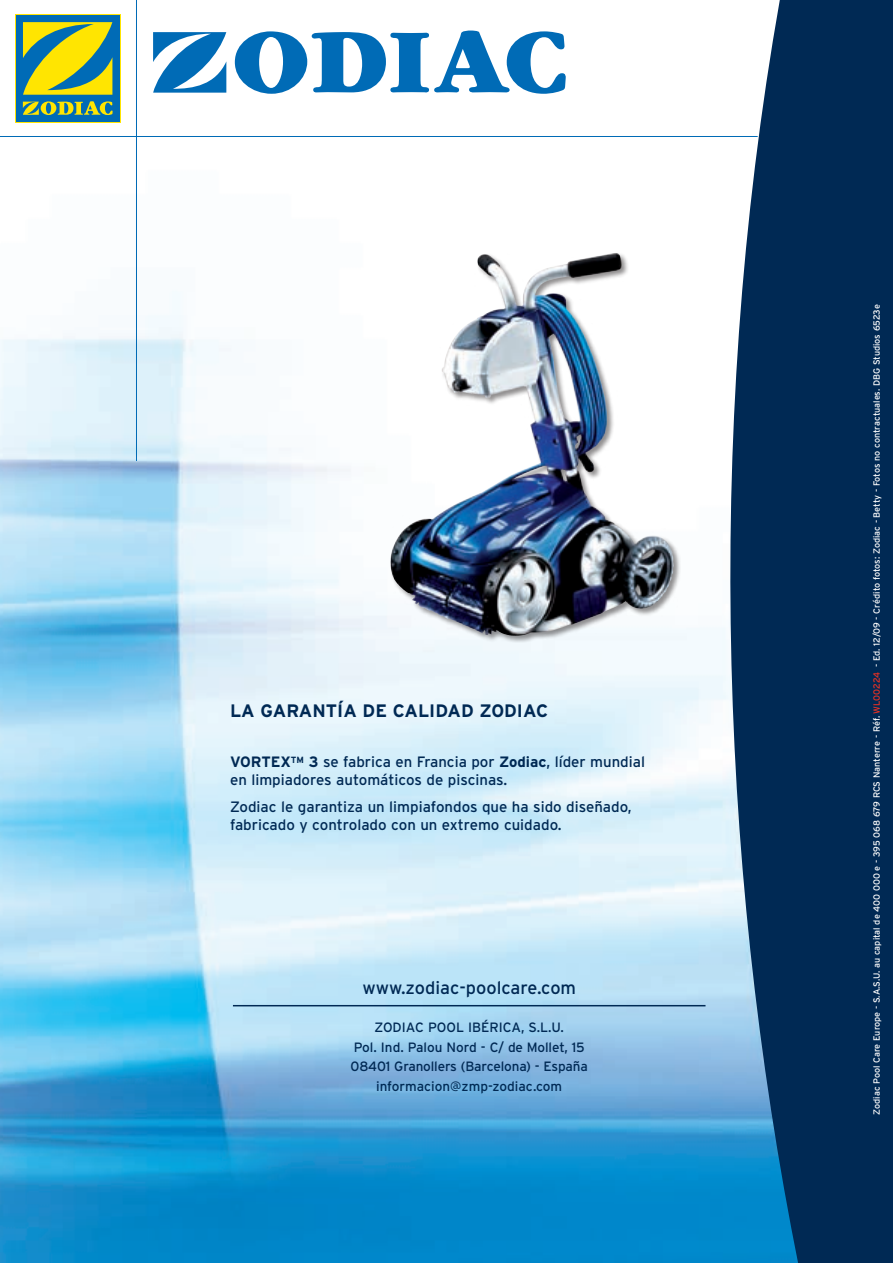
<style>
.page{position:relative;width:893px;height:1263px;background:#fff}
.page>*{position:absolute;margin:0;border:0;box-sizing:border-box;transform-origin:0 0}
.t1{font:700 18px "Interstate";color:#002954}
.t2{font:18px "Interstate";color:#002954}
.t3{font:15px/18px "Interstate";color:#002954}
.t4{font:13.5px/19.5px "Interstate";letter-spacing:-.01em;color:#002954;text-align:center}
.t5{font:9px "Interstate";letter-spacing:-.01em;color:#fff}
.s1{font-weight:700}
.s2{color:#ef3122}
</style>
<div class="page">
<img style="left:0;top:14px;width:702px;height:1248px">
<svg style="left:702px;top:0;width:190px;height:1262px;background:#2f567b"></svg>
<svg style="left:153px;top:32px;width:73px;height:61px"></svg>
<svg style="left:235px;top:31px;width:330px;height:63px"></svg>
<hr style="left:136px;top:0;width:1px;height:461px;background:#006bb6">
<hr style="left:0;top:136px;width:757px;height:1px;background:#006bb6">
<div style="left:15px;top:14px;width:105px;height:109px;background:#006bb6"></div>
<svg style="left:23px;top:22px;width:89px;height:73px"></svg>
<svg style="left:23px;top:101px;width:90px;height:14px"></svg>
<hr style="left:233px;top:1004px;width:472px;height:2px;background:#002954">
<div style="left:389px;top:251px;width:292px;height:392px;background:#231f20;opacity:.5"></div>
<img style="left:525px;top:253px;width:88px;height:32px">
<svg style="left:874px;top:865px;width:5px;height:5px"></svg>
<p class="t1" style="left:230px;top:700px;width:319px">LA GARANTÍA DE CALIDAD ZODIAC</p>
<p class="t3" style="left:230px;top:752px;width:416px"><span class="s1">VORTEX</span><sup>TM</sup> <span class="s1">3</span> se fabrica en Francia por <span class="s1">ZODIAC</span>, líder mundial en limpiadores automáticos de piscinas.</p>
<p class="t3" style="left:230px;top:797px;width:403px">Zodiac le garantiza un limpiafondos que ha sido diseñado, fabricado y controlado con un extremo cuidado.</p>
<p class="t2" style="left:362px;top:977px;width:215px">www.zodiac-poolcare.com</p>
<p class="t4" style="left:350px;top:1017px;width:239px">Zodiac Pool I bérica, S.L.U.<br>Pol. I nd. Palou Nord - C/ de Mollet, 15<br>08401 Granollers (Barcelona) - España informacion@zmp-zodiac.com</p>
<p class="t5" style="left:871px;top:1114px;width:811px;rotate:-90deg">Zodiac Pool Care Europe - S.A.S.U. au capital de 400 000 - 395 068 679 RCS Nanterre - Réf. <span class="s2">WL00224</span> - Ed. 12/09 - Crédito fotos: Zodiac - Betty - Fotos no contractuales. DBG Studios 6523e</p>
</div>
